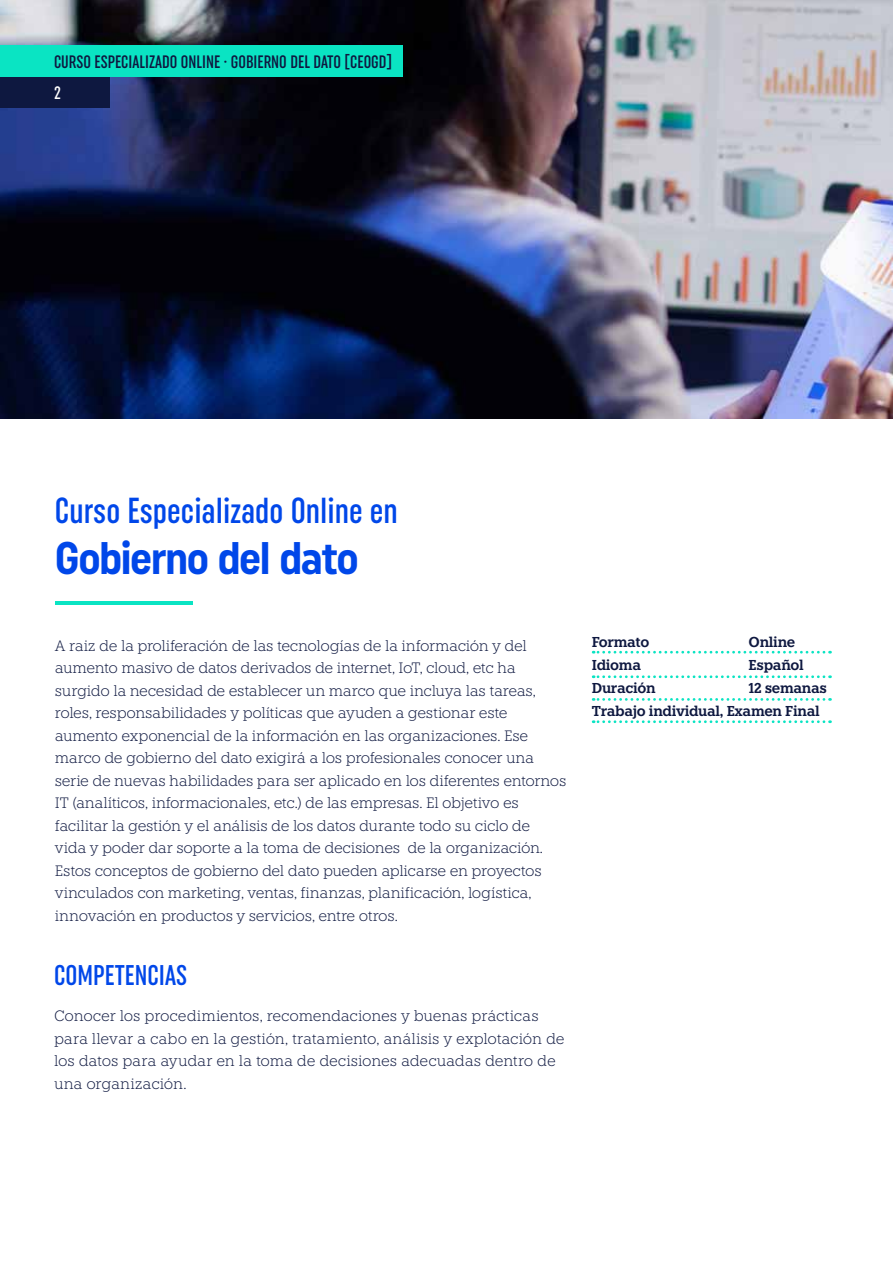
<style>
.page{position:relative;width:893px;height:1263px;background:#fff}
.page>*{position:absolute;margin:0;border:0;box-sizing:border-box;transform-origin:0 0}
.t1{font:700 condensed 45.6px "Uniform";letter-spacing:-.03em;color:#0047e9;scale:.96 1}
.t2{font:500 extra-condensed 36.15px "Uniform";color:#0047e9}
.t3{font:500 extra-condensed 28.5px "Uniform";color:#0047e9}
.t4{font:500 extra-condensed 18px "Uniform";color:#0e1840}
.t5{font:500 extra-condensed 18px "Uniform";color:#fff}
.t6{font:300 15px/22.5px "Knile";letter-spacing:-.025em;color:#0e1840}
.t7{font:600 14.25px/23.2px "Knile";letter-spacing:-.025em;color:#0e1840}
</style>
<div class="page">
<img style="left:0;top:0;width:893px;height:419px">
<hr style="left:55px;top:601px;width:137px;height:4px;background:#0ae4c3">
<svg style="left:593px;top:651px;width:237px;height:2px"></svg>
<svg style="left:593px;top:675px;width:237px;height:3px"></svg>
<svg style="left:593px;top:698px;width:237px;height:3px"></svg>
<div style="left:0;top:76px;width:110px;height:31px;background:#0e1840"></div>
<div style="left:0;top:45px;width:403px;height:31px;background:#0ae4c3"></div>
<svg style="left:593px;top:720px;width:237px;height:3px"></svg>
<p class="t4" style="left:54px;top:51px;width:340px">CURSO ESPECIALIZADO ONLINE · GOBIERNO DEL DATO [CEOGD]</p>
<p class="t5" style="left:54px;top:82px;width:8px">2</p>
<h2 class="t2" style="left:55px;top:489px;width:344px">Curso Especializado Online en</h2>
<h1 class="t1" style="left:55px;top:531px;width:318px">Gobierno del dato</h1>
<p class="t6" style="left:55px;top:634px;width:513px">A raiz de la proliferación de las tecnologías de la información y del aumento masivo de datos derivados de internet, IoT, cloud, etc ha surgido la necesidad de establecer un marco que incluya las tareas, roles, responsabilidades y políticas que ayuden a gestionar este aumento exponencial de la información en las organizaciones. Ese marco de gobierno del dato exigirá a los profesionales conocer una serie de nuevas habilidades para ser aplicado en los diferentes entornos IT (analíticos, informacionales, etc.) de las empresas. El objetivo es facilitar la gestión y el análisis de los datos durante todo su ciclo de<br>vida y poder dar soporte a la toma de decisiones de la organización.<br>Estos conceptos de gobierno del dato pueden aplicarse en proyectos vinculados con marketing, ventas, finanzas, planificación, logística, innovación en productos y servicios, entre otros.</p>
<h3 class="t3" style="left:54px;top:959px;width:135px">COMPETENCIAS</h3>
<p class="t6" style="left:54px;top:1005px;width:512px">Conocer los procedimientos, recomendaciones y buenas prácticas para llevar a cabo en la gestión, tratamiento, análisis y explotación de los datos para ayudar en la toma de decisiones adecuadas dentro de una organización.</p>
<p class="t7" style="left:592px;top:630px;width:59px">Formato</p>
<p class="t7" style="left:749px;top:630px;width:48px">Online</p>
<p class="t7" style="left:592px;top:653px;width:51px">Idioma</p>
<p class="t7" style="left:749px;top:653px;width:57px">Español</p>
<p class="t7" style="left:592px;top:676px;width:65px">Duración</p>
<p class="t7" style="left:592px;top:676px;width:237px;text-indent:157px">12 semanas<br>Trabajo individual, Examen Final</p>
</div>
